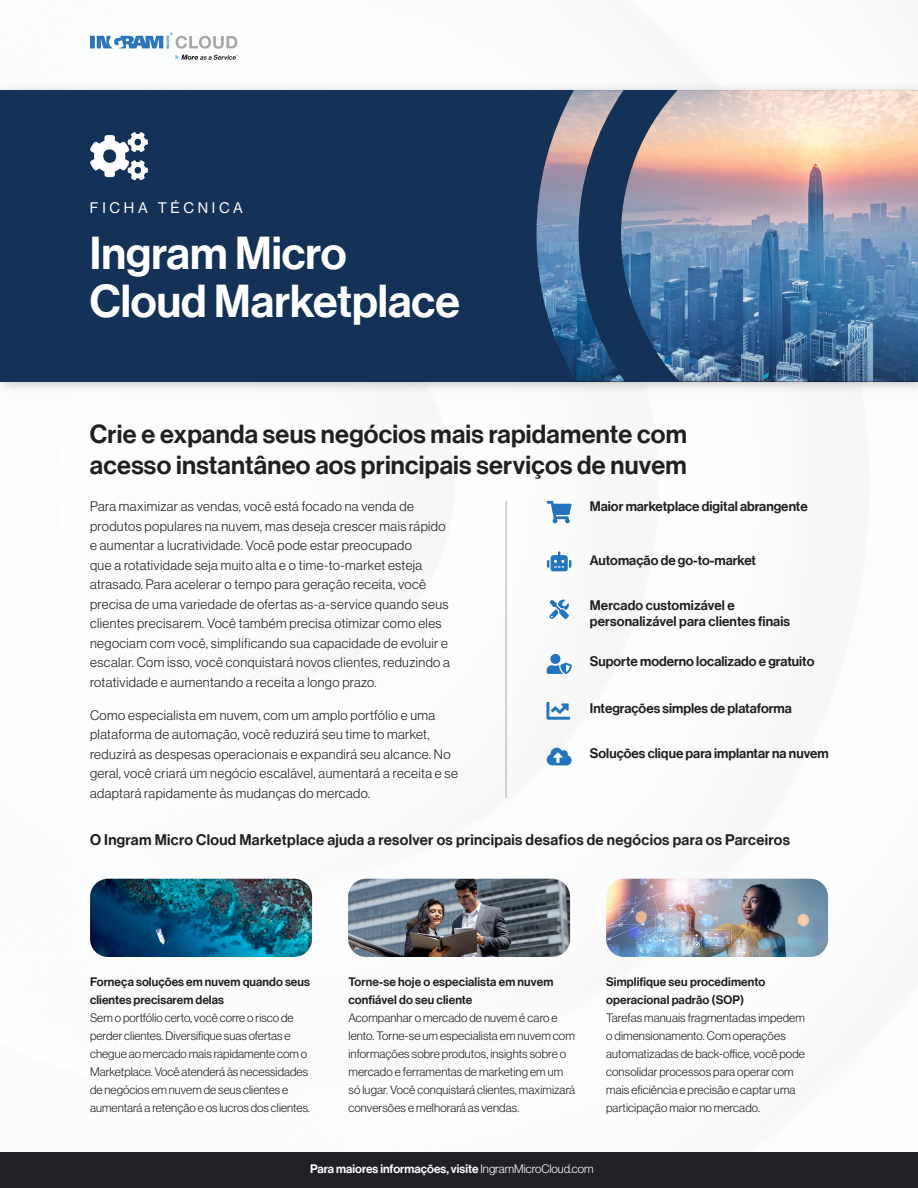
<style>
.page{position:relative;width:918px;height:1188px;background:#fff}
.page>*{position:absolute;margin:0;border:0;box-sizing:border-box;transform-origin:0 0}
.t1{font:45px/48px "N Haas Grotesk DS Pro 65 Md";color:#fff}
.t2{font:25.5px/30.6px "N Haas Grotesk DS Pro 65 Md";letter-spacing:.01em;color:#231f20}
.t3{font:15px "N Haas Grotesk DS Pro 65 Md";letter-spacing:.02em;color:#231f20}
.t4{font:15px "Neue Haas Display";letter-spacing:.25em;color:#fff}
.t5{font:13.5px/19.5px "N Haas Grotesk DS Pro 45 Lt";letter-spacing:.03em;color:#231f20}
.t6{font:13.5px/16.2px "N Haas Grotesk DS Pro 65 Md";color:#231f20}
.t7{font:12px/18px "N Haas Grotesk DS Pro 45 Lt";letter-spacing:.005em;color:#231f20}
.t8{font:12px/18px "N Haas Grotesk DS Pro 65 Md";letter-spacing:.01em;color:#231f20}
.t9{font:12px "N Haas Grotesk DS Pro 65 Md";color:#fff}
.s1{font-family:"N Haas Grotesk DS Pro 45 Lt"}
</style>
<div class="page">
<svg style="left:0;top:83px;width:918px;height:311px;fill:#f2f2f2"></svg>
<div style="left:0;top:90px;width:918px;height:292px;background:#143257"></div>
<img style="left:536px;top:90px;width:382px;height:292px">
<div style="left:0;top:1153px;width:918px;height:35px;background:#202126"></div>
<svg style="left:90px;top:132px;width:58px;height:48px"></svg>
<svg style="left:546px;top:702px;width:24px;height:18px"></svg>
<svg style="left:549px;top:599px;width:20px;height:20px"></svg>
<svg style="left:547px;top:748px;width:25px;height:17px"></svg>
<svg style="left:547px;top:654px;width:25px;height:20px"></svg>
<svg style="left:547px;top:551px;width:24px;height:20px"></svg>
<svg style="left:547px;top:501px;width:25px;height:22px"></svg>
<hr style="left:506px;top:501px;width:1px;height:297px;background:#a6a8aa">
<svg style="left:90px;top:33px;width:147px;height:16px"></svg>
<svg style="left:175px;top:55px;width:62px;height:5px"></svg>
<img style="left:90px;top:879px;width:222px;height:78px">
<img style="left:348px;top:879px;width:222px;height:78px">
<img style="left:606px;top:879px;width:222px;height:78px">
<p class="t4" style="left:158px;top:199px;width:87px">TÉCNICA</p>
<p class="t4" style="left:90px;top:199px;width:59px">FICHA</p>
<p class="t1" style="left:90px;top:230px;width:371px">Ingram Micro<br>Cloud Marketplace</p>
<p class="t2" style="left:90px;top:419px;width:599px">Crie e expanda seus negócios mais rapidamente com acesso instantâneo aos principais serviços de nuvem</p>
<p class="t5" style="left:90px;top:497px;width:361px">Para maximizar as vendas, você está focado na venda de produtos populares na nuvem, mas deseja crescer mais rápido e aumentar a lucratividade. Você pode estar preocupado<br>que a rotatividade seja muito alta oe time-to-market esteja atrasado. Para acelerar o tempo para geração receita, você precisa de uma variedade de ofertas as -a- service quando seus clientes precisarem. Você também precisa otimizar como eles negociam com você, simplificando sua capacidade de evoluir e escalar. Com isso, você conquistará novos clientes, reduzindo a rotatividade e aumentando a receita a longo prazo.</p>
<p class="t5" style="left:90px;top:705px;width:369px">Como especialista em nuvem, com um amplo portfólio e uma plataforma de automação, você reduzirá seu time to market, reduzirá as despesas operacionais e expandirá seu alcance. No geral, você criará um negócio escalável, aumentará a receita e se adaptará rapidamente às mudanças do mercado.</p>
<p class="t6" style="left:590px;top:499px;width:219px">Maior marketplace digital abrangente</p>
<p class="t6" style="left:590px;top:553px;width:168px">Automação de go-to-market</p>
<p class="t6" style="left:590px;top:597px;width:202px">Mercado customizável e personalizável para clientes finais</p>
<p class="t6" style="left:590px;top:653px;width:226px">Suporte moderno localizado e gratuito</p>
<p class="t6" style="left:590px;top:700px;width:204px">Integrações simples de plataforma</p>
<p class="t6" style="left:590px;top:746px;width:240px">Soluções clique para implantar na nuvem</p>
<p class="t3" style="left:90px;top:831px;width:702px">O Ingram Micro Cloud Marketplace ajuda a resolver os principais desafios de negócios para os Parceiros</p>
<p class="t8" style="left:90px;top:973px;width:221px">Forneça soluções em nuvem quando seus clientes precisarem delas</p>
<p class="t7" style="left:90px;top:1009px;width:222px">Sem o portfólio certo, você correo riscode perder clientes. Diversifiquesuas ofertas e chegue ao mercado mais rapidamentecomo Marketplace. Você atenderáàs necessidades de negócios em nuvem deseus clientes e aumentará a retençãoe os lucros dos clientes.</p>
<p class="t8" style="left:348px;top:973px;width:206px">Torne-se hoje o especialista em nuvem confiável do seu cliente</p>
<p class="t7" style="left:348px;top:1009px;width:228px">Acompanhar o mercado de nuvem é caro e lento. Torne-se um especialista em nuvem com informações sobre produtos, insights sobre o mercado e ferramentas de marketing em um só lugar. Você conquistará clientes, maximizará conversões e melhorará as vendas.</p>
<p class="t8" style="left:606px;top:973px;width:161px">Simplifique seu procedimento operacional padrão (SOP(</p>
<p class="t7" style="left:606px;top:1009px;width:200px">Tarefas manuais fragmentadas impedem o dimensionamento. Com operações automatizadas de back-office, você pode consolidar processos para operar com mais eficiência e precisão e captar uma participação maior no mercado.</p>
<p class="t9" style="left:310px;top:1161px;width:285px">Para maiores informações, visite <span class="s1">IngramMicroCloud.com</span></p>
</div>
